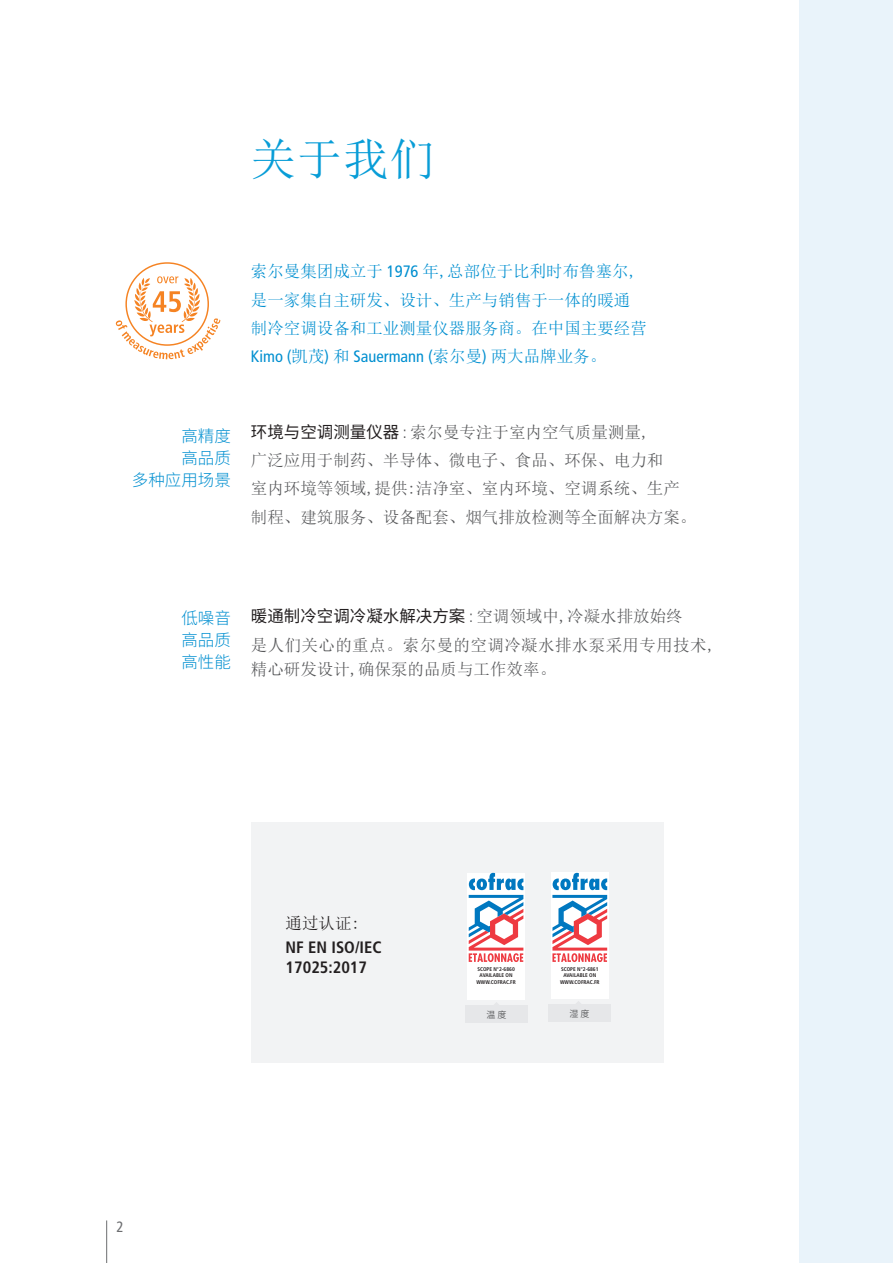
<style>
.page{position:relative;width:893px;height:1263px;background:#fff}
.page>*{position:absolute;margin:0;border:0;box-sizing:border-box;transform-origin:0 0}
.t1{font:45px "Sim Sun";color:#089dd7}
.t2{font:16.5px "Sim Sun";color:#57585a}
.t3{font:16.5px "Sim Sun";color:#008fd0}
.t4{font:16.5px/24px "Sim Sun";letter-spacing:.025em;color:#57585a}
.t5{font:condensed 16.5px "Frutiger LT Std";color:#008fd0}
.t6{font:16.5px "Source Han Sans CN";color:#231f20}
.t7{font:300 16.5px "Source Han Sans CN";color:#008fd0}
.t8{font:700 condensed 16.5px/19.5px "Frutiger LT Std";color:#231f20}
.t9{font:16.5px "Sim Sun";color:#231f20}
.t10{font:condensed 15px "Frutiger LT Std";color:#6c6d70}
.t11{font:9px "Source Han Sans CN";color:#57585a}
.t12{font:700 condensed 5.4px/6.4px "Frutiger LT Std";color:#231f20;text-align:center}
.s1{font-family:"Frutiger LT Std";font-stretch:condensed}
.s2{font-family:"Sim Sun";font-stretch:normal}
.s3{font-family:"Source Han Sans CN";color:#231f20}
.s4{font-family:"Frutiger LT Std";font-weight:300;font-stretch:condensed}
.s5{font-family:"Frutiger LT Std";font-weight:300;font-stretch:condensed;color:#57585a}
.s6{font-family:"Sim Sun";color:#57585a}
</style>
<div class="page">
<hr style="left:106px;top:1220px;width:1px;height:43px;background:#6c6d70">
<div style="left:799px;top:0;width:94px;height:1263px;background:#e9f3fa"></div>
<svg style="left:116px;top:276px;width:104px;height:83px"></svg>
<div style="left:251px;top:822px;width:412px;height:241px;background:#f2f3f4"></div>
<div style="left:467px;top:873px;width:58px;height:127px;background:#fff"></div>
<svg style="left:469px;top:873px;width:54px;height:89px"></svg>
<div style="left:465px;top:1006px;width:63px;height:17px;background:#e6e7e9"></div>
<svg style="left:488px;top:1003px;width:16px;height:3px"></svg>
<div style="left:551px;top:872px;width:58px;height:127px;background:#fff"></div>
<svg style="left:552px;top:873px;width:55px;height:89px"></svg>
<div style="left:548px;top:1005px;width:63px;height:17px;background:#e6e7e9"></div>
<svg style="left:570px;top:1001px;width:16px;height:4px"></svg>
<p class="t1" style="left:251px;top:137px;width:186px">关于我们</p>
<p class="t3" style="left:251px;top:263px;width:388px">索尔曼集团成立于 <span class="s1">1976</span> 年,总部位于比利时布鲁塞尔,</p>
<p class="t3" style="left:251px;top:291px;width:381px">是一家集自主研发、设计、生产与销售于一体的暖通</p>
<p class="t3" style="left:251px;top:320px;width:397px">制冷空调设备和工业测量仪器服务商。在中国主要经营</p>
<p class="t5" style="left:251px;top:347px;width:357px">Kimo (<span class="s2">凯茂</span>) <span class="s2">和</span> Sauermann (<span class="s2">索尔曼</span>) <span class="s2">两大品牌业务。</span></p>
<p class="t7" style="left:181px;top:427px;width:51px">高精度</p>
<p class="t7" style="left:181px;top:449px;width:51px">高品质</p>
<p class="t7" style="left:132px;top:471px;width:100px">多种应用场景</p>
<p class="t2" style="left:251px;top:424px;width:400px"><span class="s3">环境与空调测量仪器</span> <span class="s4">:</span> 索尔曼专注于室内空气质量测量,</p>
<p class="t2" style="left:251px;top:452px;width:414px">广泛应用于制药、半导体、微电子、食品、环保、电力和</p>
<p class="t2" style="left:251px;top:480px;width:430px">室内环境等领域,提供:洁净室、室内环境、空调系统、生产</p>
<p class="t2" style="left:251px;top:509px;width:447px">制程、建筑服务、设备配套、烟气排放检测等全面解决方案。</p>
<p class="t7" style="left:181px;top:608px;width:51px">低噪音</p>
<p class="t7" style="left:181px;top:631px;width:51px">高品质</p>
<p class="t7" style="left:181px;top:653px;width:51px">高性能</p>
<p class="t6" style="left:251px;top:607px;width:433px">暖通制冷空调冷凝水解决方案 <span class="s5">:</span> <span class="s6">空调领域中,冷凝水排放始终</span></p>
<p class="t4" style="left:251px;top:633px;width:466px">是人们关心的重点。索尔曼的空调冷凝水排水泵采用专用技术,精心研发设计,确保泵的品质与工作效率。</p>
<p class="t10" style="left:117px;top:1218px;width:9px">2</p>
<p class="t9" style="left:286px;top:915px;width:76px">通过认证:</p>
<p class="t8" style="left:286px;top:938px;width:97px">NF EN ISO/IEC<br>17025:2017</p>
<p class="t12" style="left:476px;top:965px;width:41px">SCOPE N°2-6860<br>AVAILABLE ON<br>WWW.COFRAC.FR</p>
<p class="t11" style="left:486px;top:1009px;width:22px">温 度</p>
<p class="t12" style="left:560px;top:965px;width:41px">SCOPE N°2-6861<br>AVAILABLE ON<br>WWW.COFRAC.FR</p>
<p class="t11" style="left:569px;top:1008px;width:22px">湿 度</p>
</div>
